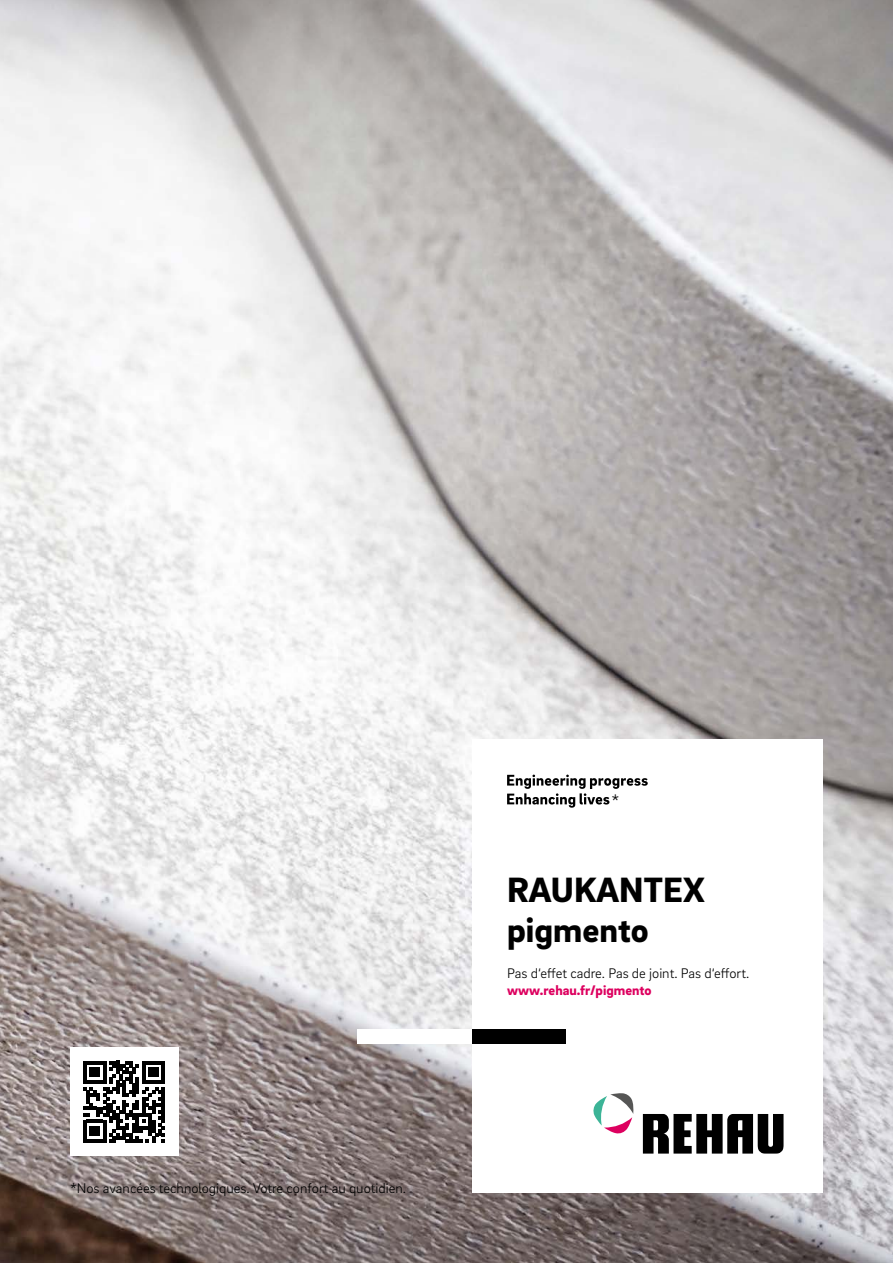
<style>
.page{position:relative;width:893px;height:1263px;background:#fff}
.page>*{position:absolute;margin:0;border:0;box-sizing:border-box;transform-origin:0 0}
.FB__Headline_-_24pt{font:900 36px/39.6px "Brix Sans";color:#000}
.FB__Tagline_-_11pt{font:300 16.8px "Brix Sans";color:#000}
._16__Body_text_-_9_5{font:300 14.25px "Brix Sans";color:#000}
.FB__Body_text_-_9_5p{font:300 14.25px "Brix Sans";color:#000}
.FB__Body_text_-_9_5p-2{font:900 14.25px "Brix Sans";color:#dd005f}
</style>
<div class="page">
<img style="left:0;top:0;width:893px;height:1263px">
<div style="left:472px;top:739px;width:351px;height:454px;background:#fff"></div>
<svg style="left:507px;top:775px;width:141px;height:33px"></svg>
<div style="left:357px;top:1030px;width:115px;height:14px;background:#fff"></div>
<div style="left:472px;top:1030px;width:94px;height:14px;background:#000"></div>
<svg style="left:593px;top:1093px;width:41px;height:41px"></svg>
<svg style="left:643px;top:1114px;width:140px;height:39px"></svg>
<div style="left:70px;top:1048px;width:108px;height:108px;background:#fff"></div>
<svg style="left:83px;top:1061px;width:82px;height:82px"></svg>
<p class="_16__Body_text_-_9_5" style="left:70px;top:1179px;width:337px">*Nos avancées technologiques. Votre confort au quotidien.</p>
<p class="FB__Tagline_-_11pt" style="left:611px;top:789px;width:9px">*</p>
<p class="FB__Headline_-_24pt" style="left:507px;top:868px;width:199px">RAUKANTEX pigmento</p>
<p class="FB__Body_text_-_9_5p" style="left:507px;top:964px;width:244px">Pas d‘effet cadre. Pas de joint. Pas d‘effort.</p>
<p class="FB__Body_text_-_9_5p-2" style="left:507px;top:981px;width:146px">www.rehau.fr/pigmento</p>
</div>
